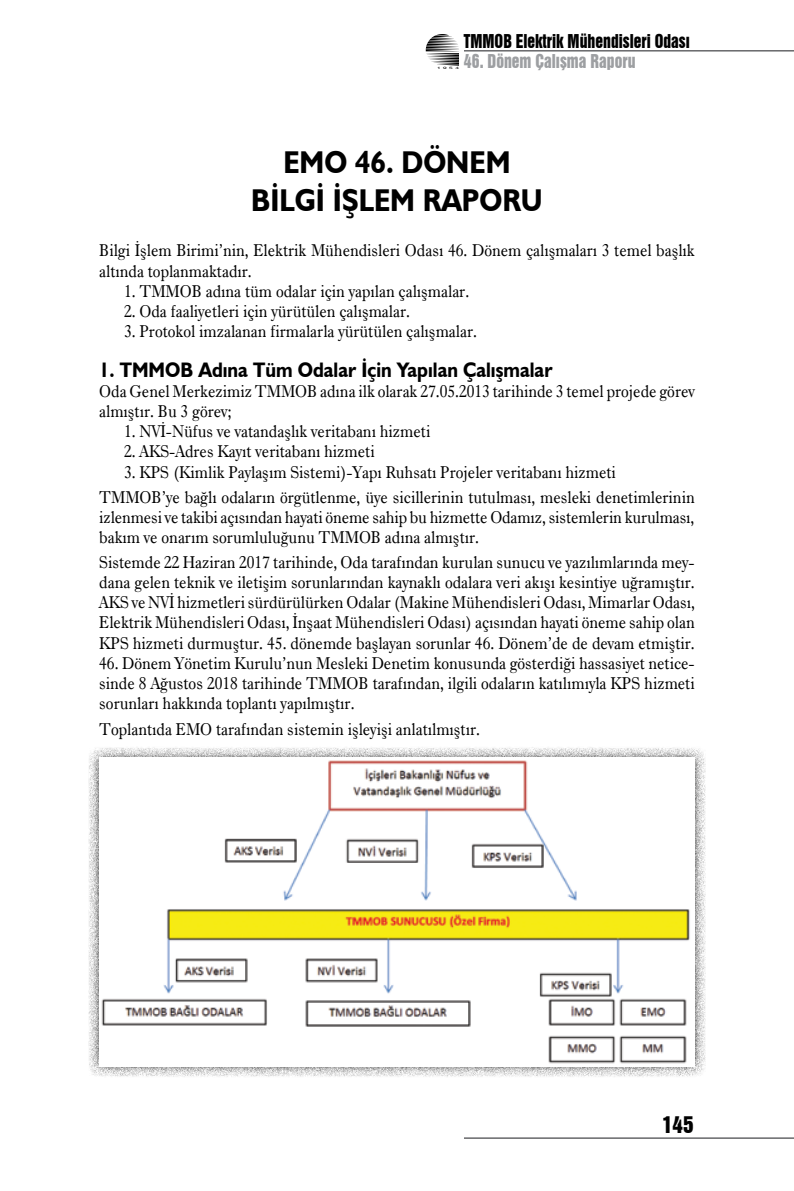
<style>
.page{position:relative;width:794px;height:1191px;background:#fff}
.page>*{position:absolute;margin:0;border:0;box-sizing:border-box;transform-origin:0 0}
.t1{font:700 31.5px/37.8px "Humanist 521 BT";color:#000;text-align:center;scale:.9 1}
.t2{font:700 21px "Humanist 521 BT";color:#000;scale:.9 1}
.t3{font:21px "Swiss 921 BT Regular A";color:#000}
.t4{font:17.5px/20.1px "Dutch 766 BT Roman A";color:#000;scale:.9 1}
.t5{font:17.5px "Swiss 921 BT Regular A";color:#000;scale:.9 1}
.t6{font:17.5px "Swiss 921 BT Regular A";color:#9d9fa2;scale:.9 1}
.t7{font:3.32px "Swiss 721 BT";color:#000;scale:2 1}
</style>
<div class="page">
<hr style="left:464px;top:50px;width:330px;height:1px;background:#1b1c20">
<hr style="left:464px;top:1137px;width:330px;height:1px;background:#1b1c20">
<svg style="left:426px;top:34px;width:33px;height:32px"></svg>
<div style="left:88px;top:746px;width:618px;height:332px;background:#000;opacity:.75"></div>
<img style="left:99px;top:757px;width:595px;height:310px">
<p class="t5" style="left:464px;top:30px;width:252px">TMMOB Elektrik Mühendisleri Odası</p>
<p class="t6" style="left:464px;top:50px;width:192px">46. Dönem Çalışma Raporu</p>
<p class="t7" style="left:437px;top:66px;width:12px">1954</p>
<h1 class="t1" style="left:251px;top:142px;width:325px">EMO 46. DÖNEM<br>BİLGİ İŞLEM RAPORU</h1>
<p class="t4" style="left:99px;top:240px;width:663px">Bilgi İşlem Birimi’nin, Elektrik Mühendisleri Odası 46. Dönem çalışmaları 3 temel başlık altında toplanmaktadır.</p>
<p class="t4" style="left:124px;top:280px;width:385px">1. TMMOB adına tüm odalar için yapılan çalışmalar.</p>
<p class="t4" style="left:124px;top:300px;width:319px">2. Oda faaliyetleri için yürütülen çalışmalar.</p>
<p class="t4" style="left:124px;top:321px;width:393px">3. Protokol imzalanan firmalarla yürütülen çalışmalar.</p>
<p class="t2" style="left:99px;top:357px;width:505px">1. TMMOB Adına Tüm Odalar İçin Yapılan Çalışmalar</p>
<p class="t4" style="left:99px;top:381px;width:663px">Oda Genel Merkezimiz TMMOB adına ilk olarak 27.05.2013 tarihinde 3 temel projede görev almıştır. Bu 3 görev;</p>
<p class="t4" style="left:124px;top:421px;width:342px">1. NVİ-Nüfus ve vatandaşlık veritabanı hizmeti</p>
<p class="t4" style="left:124px;top:441px;width:280px">2. AKS-Adres Kayıt veritabanı hizmeti</p>
<p class="t4" style="left:99px;top:459px;width:663px;line-height:25px;text-indent:25px">3. KPS (Kimlik Paylaşım Sistemi)-Yapı Ruhsatı Projeler veritabanı hizmeti<br>TMMOB’ye bağlı odaların örgütlenme, üye sicillerinin tutulması, mesleki denetimlerinin</p>
<p class="t4" style="left:99px;top:506px;width:663px">izlenmesi ve takibi açısından hayati öneme sahip bu hizmette Odamız, sistemlerin kurulması, bakım ve onarım sorumluluğunu TMMOB adına almıştır.</p>
<p class="t4" style="left:99px;top:552px;width:663px;text-align:justify">Sistemde 22 Haziran 2017 tarihinde, Oda tarafından kurulan sunucu ve yazılımlarında mey&shy;dana gelen teknik ve iletişim sorunlarından kaynaklı odalara veri akışı kesintiye uğramıştır.<br>AKS ve NVİ hizmetleri sürdürülürken Odalar (Makine Mühendisleri Odası, Mimarlar Odası, Elektrik Mühendisleri Odası, İnşaat Mühendisleri Odası) açısından hayati öneme sahip olan KPS hizmeti durmuştur. 45. dönemde başlayan sorunlar 46. Dönem’de de devam etmiştir.</p>
<p class="t4" style="left:99px;top:652px;width:663px;text-align:justify">46. Dönem Yönetim Kurulu’nun Mesleki Denetim konusunda gösterdiği hassasiyet netice&shy;sinde 8 Ağustos 2018 tarihinde TMMOB tarafından, ilgili odaların katılımıyla KPS hizmeti sorunları hakkında toplantı yapılmıştır.</p>
<p class="t4" style="left:99px;top:718px;width:424px">Toplantıda EMO tarafından sistemin işleyişi anlatılmıştır.</p>
<p class="t3" style="left:662px;top:1110px;width:33px">145</p>
</div>
